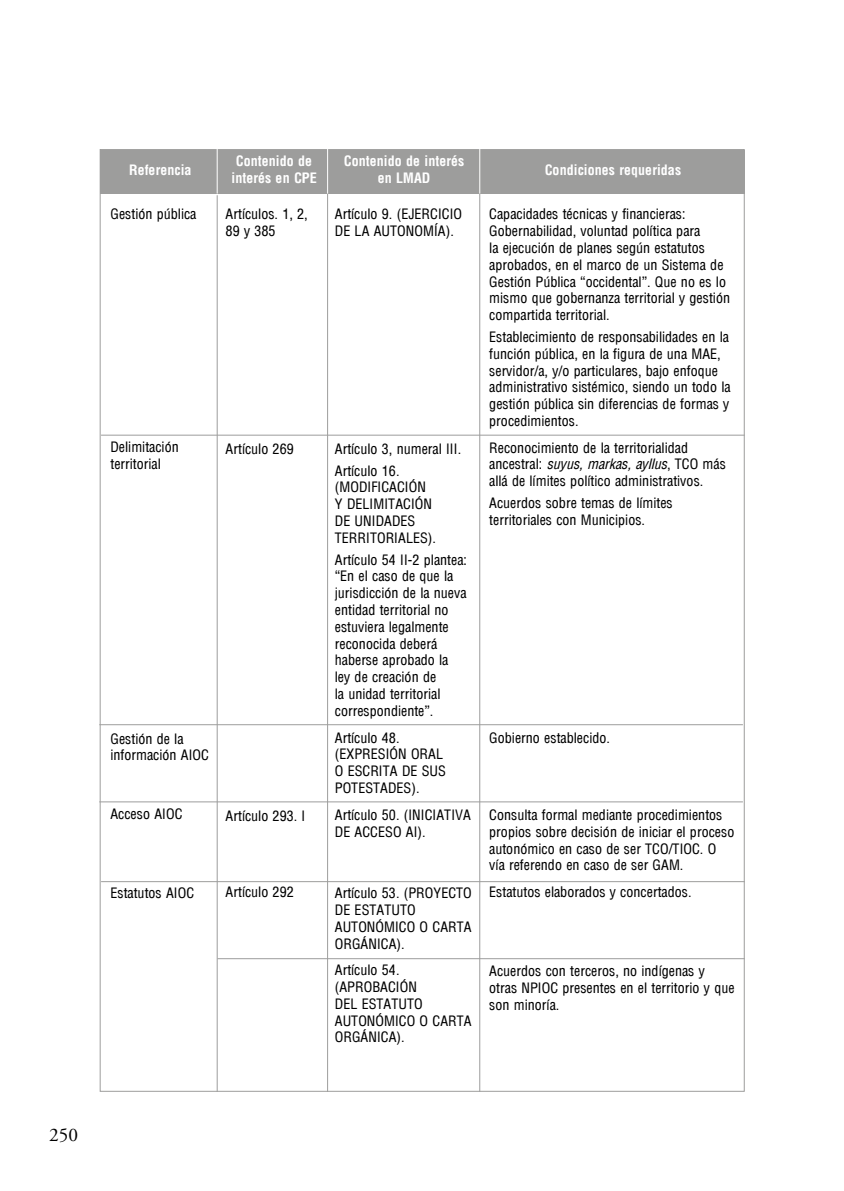
<style>
.page{position:relative;width:844px;height:1191px;background:#fff}
.page>*{position:absolute;margin:0;border:0;box-sizing:border-box;transform-origin:0 0}
.t1{font:19.25px "Adobe Garamond Pro";color:#000}
.t2{font:14px/16.8px "Arena Condensed";color:#000}
.t3{font:700 14px/16.8px "Arena Condensed";color:#fff;text-align:center}
.s1{font-style:italic}
</style>
<div class="page">
<div style="left:100px;top:150px;width:644px;height:43px;background:#9d9d9c"></div>
<hr style="left:101px;top:435px;width:643px;height:1px;background:#9d9d9c">
<hr style="left:217px;top:195px;width:1px;height:896px;background:#9d9d9c">
<hr style="left:327px;top:193px;width:1px;height:898px;background:#9d9d9c">
<hr style="left:479px;top:193px;width:1px;height:898px;background:#9d9d9c">
<hr style="left:217px;top:149px;width:1px;height:45px;background:#fff">
<hr style="left:327px;top:149px;width:1px;height:45px;background:#fff">
<hr style="left:479px;top:149px;width:1px;height:45px;background:#fff">
<hr style="left:99px;top:724px;width:643px;height:1px;background:#9d9d9c">
<hr style="left:99px;top:801px;width:643px;height:1px;background:#9d9d9c">
<hr style="left:217px;top:958px;width:527px;height:1px;background:#9d9d9c">
<hr style="left:101px;top:881px;width:643px;height:1px;background:#9d9d9c">
<p class="t3" style="left:129px;top:162px;width:64px">Referencia</p>
<p class="t3" style="left:231px;top:153px;width:87px">Contenido de interés en CPE</p>
<p class="t3" style="left:344px;top:153px;width:122px">Contenido de interés en LMAD</p>
<p class="t3" style="left:544px;top:162px;width:138px">Condiciones requeridas</p>
<p class="t2" style="left:110px;top:206px;width:87px">Gestión pública</p>
<p class="t2" style="left:225px;top:206px;width:84px">Artículos. 1, 2,<br>89 y 385</p>
<p class="t2" style="left:110px;top:438px;width:70px">Delimitación territorial</p>
<p class="t2" style="left:225px;top:440px;width:70px">Artículo 269</p>
<p class="t2" style="left:110px;top:730px;width:100px">Gestión de la información AIOC</p>
<p class="t2" style="left:110px;top:806px;width:73px">Acceso AIOC</p>
<p class="t2" style="left:225px;top:807px;width:81px">Artículo 293. I</p>
<p class="t2" style="left:110px;top:885px;width:85px">Estatutos AIOC</p>
<p class="t2" style="left:225px;top:883px;width:70px">Artículo 292</p>
<p class="t2" style="left:335px;top:206px;width:129px">Artículo 9. (EJERCICIO<br>DE LA AUTONOMÍA).</p>
<p class="t2" style="left:335px;top:438px;width:128px;line-height:21.7px">Artículo 3, numeral III.<br>Artículo 16.</p>
<p class="t2" style="left:335px;top:479px;width:103px">(MODIFICACIÓN<br>Y DELIMITACIÓN<br>DE UNIDADES<br>TERRITORIALES).</p>
<p class="t2" style="left:335px;top:551px;width:134px">Artículo 54 II-2 plantea: “En el caso de que la jurisdicción de la nueva entidad territorial no estuviera legalmente reconocida deberá haberse aprobado la ley de creación de<br>la unidad territorial correspondiente”.</p>
<p class="t2" style="left:335px;top:729px;width:113px">Artículo 48. (EXPRESIÓN ORAL<br>O ESCRITA DE SUS<br>POTESTADES).</p>
<p class="t2" style="left:335px;top:806px;width:137px">Artículo 50. (INICIATIVA<br>DE ACCESO AI).</p>
<p class="t2" style="left:335px;top:884px;width:138px">Artículo 53. (PROYECTO<br>DE ESTATUTO<br>AUTONÓMICO O CARTA<br>ORGÁNICA).</p>
<p class="t2" style="left:335px;top:962px;width:138px">Artículo 54. (APROBACIÓN<br>DEL ESTATUTO<br>AUTONÓMICO O CARTA<br>ORGÁNICA).</p>
<p class="t2" style="left:489px;top:206px;width:242px">Capacidades técnicas y financieras:<br>Gobernabilidad, voluntad política para<br>la ejecución de planes según estatutos aprobados, en el marco de un Sistema de Gestión Pública “occidental”. Que no es lo mismo que gobernanza territorial y gestión compartida territorial.</p>
<p class="t2" style="left:489px;top:328px;width:243px">Establecimiento de responsabilidades en la función pública, en la figura de una MAE, servidor/a, y/o particulares, bajo enfoque administrativo sistémico, siendo un todo la gestión pública sin diferencias de formas y procedimientos.</p>
<p class="t2" style="left:489px;top:439px;width:238px">Reconocimiento de la territorialidad ancestral: <span class="s1">suyus, markas, ayllus</span>, TCO más allá de límites político administrativos.</p>
<p class="t2" style="left:489px;top:495px;width:185px">Acuerdos sobre temas de límites territoriales con Municipios.</p>
<p class="t2" style="left:489px;top:729px;width:122px">Gobierno establecido.</p>
<p class="t2" style="left:489px;top:806px;width:246px">Consulta formal mediante procedimientos propios sobre decisión de iniciar el proceso autonómico en caso de ser TCO/TIOC. O vía referendo en caso de ser GAM.</p>
<p class="t2" style="left:489px;top:883px;width:204px">Estatutos elaborados y concertados.</p>
<p class="t2" style="left:489px;top:962px;width:247px">Acuerdos con terceros, no indígenas y otras NPIOC presentes en el territorio y que son minoría.</p>
<h1 class="t1" style="left:49px;top:1123px;width:30px">250</h1>
</div>
